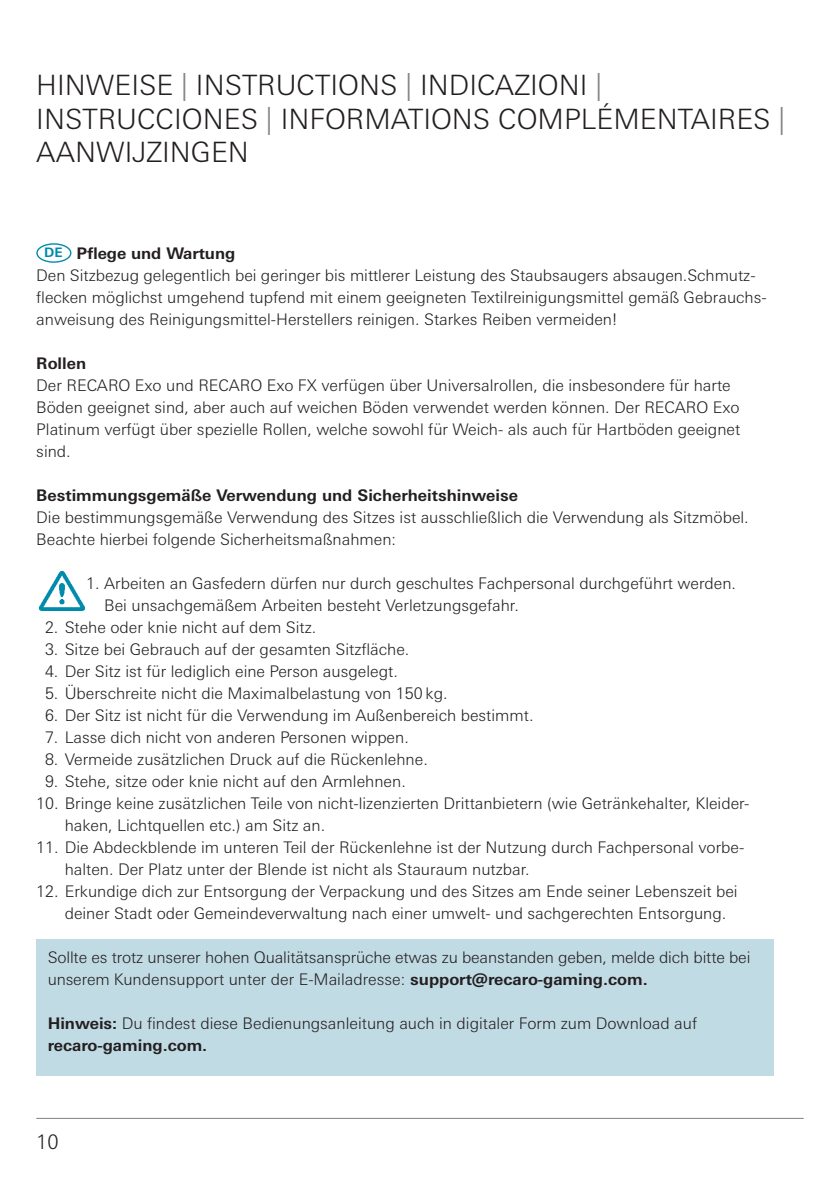
<style>
.page{position:relative;width:840px;height:1191px;background:#fff}
.page>*{position:absolute;margin:0;border:0;box-sizing:border-box;transform-origin:0 0}
.HEADLINE{font:300 28px/33.8px "Univers Next W1 G";color:#231f20}
.t1{font:300 20px "Univers Next W1 G";color:#231f20}
.Fliesstext{font:300 16px/22px "Univers Next W1 G";color:#231f20}
.Fliesstext-2{font:700 16px "Univers Next W1 G";color:#231f20}
.Fliesstext-3{font:700 13px "Univers Next W1 G";color:#008aac}
.s1{color:#808285}
.s2{font-weight:700}
</style>
<div class="page">
<hr style="left:36px;top:1117px;width:767px;height:1px;background:#808285">
<div style="left:36px;top:938px;width:737px;height:137px;background:#c1dbe4"></div>
<div style="left:36px;top:243px;width:35px;height:20px;border:1px solid #008aac;border-radius:50%"></div>
<img style="left:39px;top:571px;width:46px;height:39px">
<p class="HEADLINE" style="left:36px;top:68px;width:750px">HINWEISE <span class="s1">|</span> INSTRUCTIONS <span class="s1">|</span> INDICAZIONI <span class="s1">|<br></span>INSTRUCCIONES <span class="s1">|</span> INFORMATIONS COMPLÉMENTAIRES <span class="s1">|<br></span>AANWIJZINGEN</p>
<p class="Fliesstext-3" style="left:44px;top:244px;width:20px">DE</p>
<p class="Fliesstext-2" style="left:76px;top:243px;width:160px">Pflege und Wartung</p>
<p class="Fliesstext" style="left:36px;top:264px;width:731px">Den Sitzbezug gelegentlich bei geringer bis mittlerer Leistung des Staubsaugers absaugen.Schmutz-- flecken möglichst umgehend tupfend mit einem geeigneten Textilreinigungsmittel gemäß Gebrauchs&shy;anweisung des Reinigungsmittel-Herstellers reinigen. Starkes Reiben vermeiden!</p>
<p class="Fliesstext-2" style="left:36px;top:353px;width:51px">Rollen</p>
<p class="Fliesstext" style="left:36px;top:374px;width:705px">Der RECARO Exo und RECARO Exo FX verfügen über Universalrollen, die insbesondere für harte Böden geeignet sind, aber auch auf weichen Böden verwendet werden können. Der RECARO Exo Platinum verfügt über spezielle Rollen, welche sowohl für Weich- als auch für Hartböden geeignet sind.</p>
<p class="Fliesstext-2" style="left:36px;top:485px;width:483px">Bestimmungsgemäße Verwendung und Sicherheitshinweise</p>
<p class="Fliesstext" style="left:36px;top:506px;width:713px">Die bestimmungsgemäße Verwendung des Sitzes ist ausschließlich die Verwendung als Sitzmöbel.</p>
<p class="Fliesstext" style="left:36px;top:528px;width:361px">Beachte hierbei folgende Sicherheitsmaßnahmen:</p>
<p class="Fliesstext" style="left:104px;top:572px;width:633px;text-indent:-18px">1. Arbeiten an Gasfedern dürfen nur durch geschultes Fachpersonal durchgeführt werden.<br>Bei unsachgemäßem Arbeiten besteht Verletzungsgefahr.</p>
<p class="Fliesstext" style="left:45px;top:616px;width:273px">2. Stehe oder knie nicht auf dem Sitz.</p>
<p class="Fliesstext" style="left:45px;top:638px;width:366px">3. Sitze bei Gebrauch auf der gesamten Sitzfläche.</p>
<p class="Fliesstext" style="left:45px;top:660px;width:354px">4. Der Sitz ist für lediglich eine Person ausgelegt.</p>
<p class="Fliesstext" style="left:45px;top:682px;width:404px">5. Überschreite nicht die Maximalbelastung von 150 kg.</p>
<p class="Fliesstext" style="left:45px;top:704px;width:490px">6. Der Sitz ist nicht für die Verwendung im Außenbereich bestimmt.</p>
<p class="Fliesstext" style="left:45px;top:726px;width:365px">7. Lasse dich nicht von anderen Personen wippen.</p>
<p class="Fliesstext" style="left:45px;top:748px;width:384px">8. Vermeide zusätzlichen Druck auf die Rückenlehne.</p>
<p class="Fliesstext" style="left:45px;top:770px;width:362px">9. Stehe, sitze oder knie nicht auf den Armlehnen.</p>
<p class="Fliesstext" style="left:65px;top:792px;width:684px;text-indent:-28px">10. Bringe keine zusätzlichen Teile von nicht-lizenzierten Drittanbietern (wie Getränkehalter, Kleider&shy;haken, Lichtquellen etc.) am Sitz an.</p>
<p class="Fliesstext" style="left:65px;top:836px;width:679px;text-indent:-28px">11. Die Abdeckblende im unteren Teil der Rückenlehne ist der Nutzung durch Fachpersonal vorbe&shy;halten. Der Platz unter der Blende ist nicht als Stauraum nutzbar.</p>
<p class="Fliesstext" style="left:65px;top:880px;width:674px;text-indent:-28px">12. Erkundige dich zur Entsorgung der Verpackung und des Sitzes am Ende seiner Lebenszeit bei deiner Stadt oder Gemeindeverwaltung nach einer umwelt- und sachgerechten Entsorgung.</p>
<p class="Fliesstext" style="left:48px;top:946px;width:704px">Sollte es trotz unserer hohen Qualitätsansprüche etwas zu beanstanden geben, melde dich bitte bei unserem Kundensupport unter der E-Mailadresse: <span class="s2">support@recaro-gaming.com.</span></p>
<p class="Fliesstext" style="left:48px;top:1012px;width:650px"><span class="s2">Hinweis:</span> Du findest diese Bedienungsanleitung auch in digitaler Form zum Download auf <span class="s2">recaro-gaming.com.</span></p>
<p class="t1" style="left:36px;top:1130px;width:24px">10</p>
</div>
